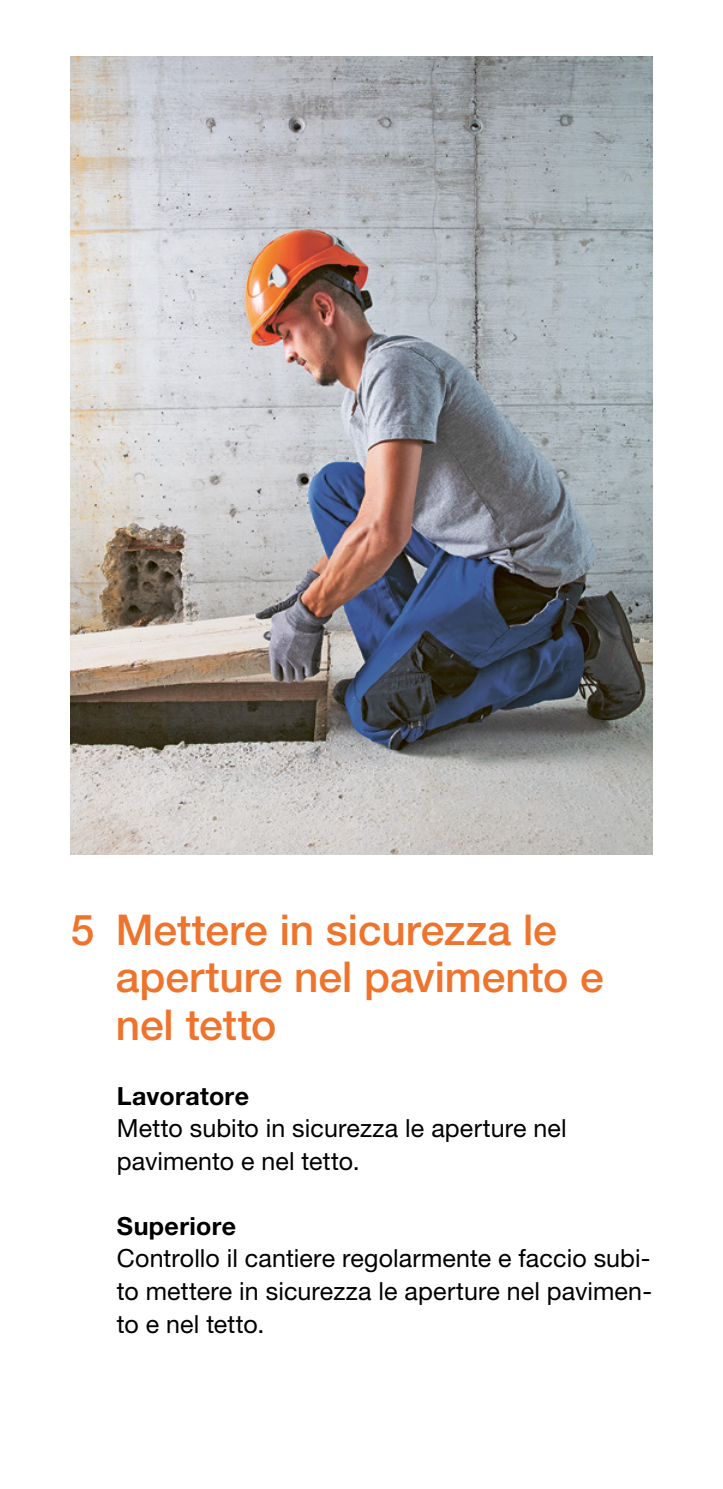
<style>
.page{position:relative;width:723px;height:1489px;background:#fff}
.page>*{position:absolute;margin:0;border:0;box-sizing:border-box;transform-origin:0 0}
.t1{font:500 42.5px/47.5px "Helvetica Neue LT Std";color:#ee742d}
.t2{font:25px/32.5px "Helvetica Neue LT Std";letter-spacing:.005em;color:#000}
.t3{font:700 25px "Helvetica Neue LT Std";letter-spacing:.015em;color:#000}
</style>
<div class="page">
<img style="left:71px;top:57px;width:581px;height:797px">
<h1 class="t1" style="left:116px;top:905px;width:489px;text-indent:-45px">5 Mettere in sicurezza le aperture nel pavimento e nel tetto</h1>
<p class="t3" style="left:117px;top:1080px;width:134px">Lavoratore</p>
<p class="t2" style="left:117px;top:1111px;width:451px">Metto subito in sicurezza le aperture nel pavimento e nel tetto.</p>
<p class="t3" style="left:117px;top:1210px;width:121px">Superiore</p>
<p class="t2" style="left:117px;top:1241px;width:537px;text-align:justify">Controllo il cantiere regolarmente e faccio subi&shy;to mettere in sicurezza le aperture nel pavimen&shy;to e nel tetto.</p>
</div>
